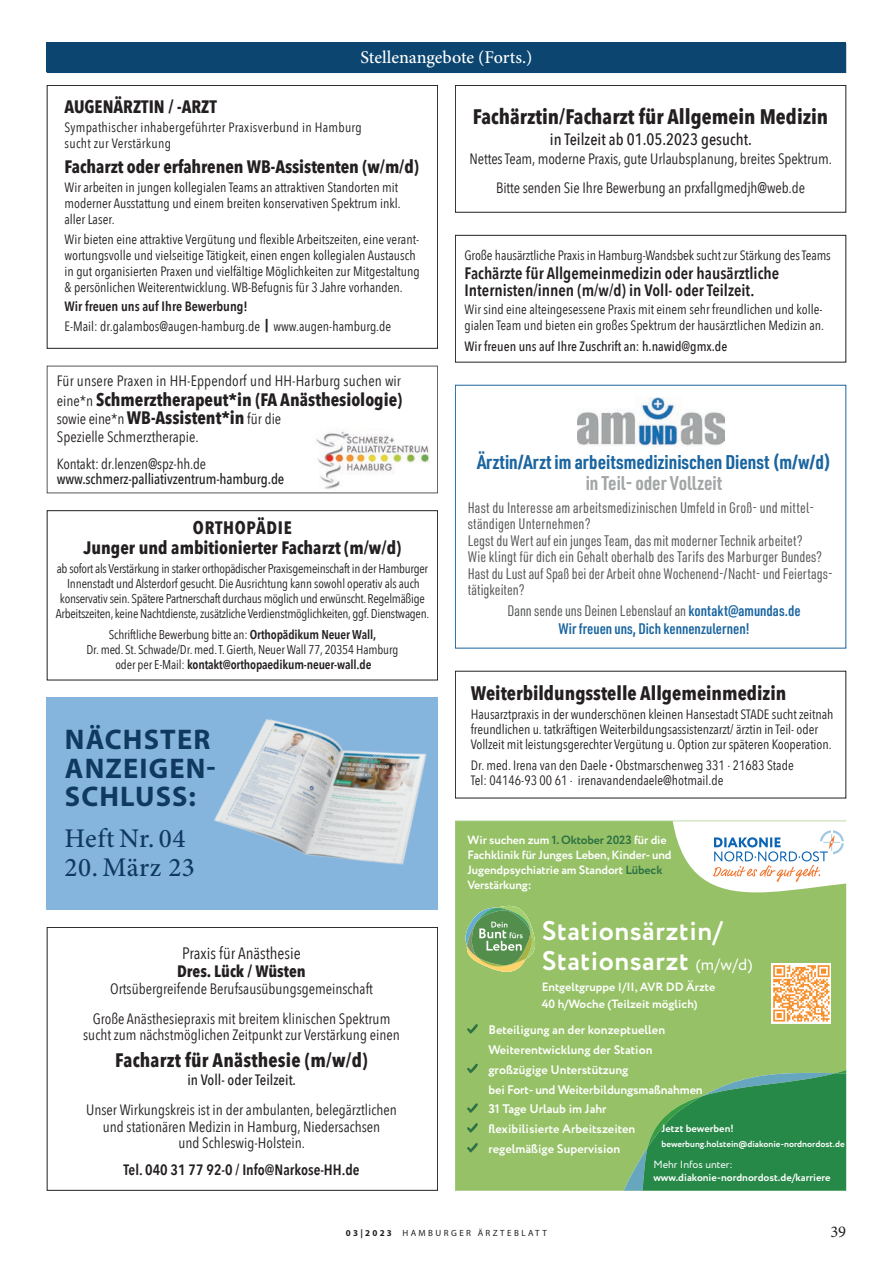
<style>
.page{position:relative;width:893px;height:1263px;background:#fff}
.page>*{position:absolute;margin:0;border:0;box-sizing:border-box;transform-origin:0 0}
.t1{font:700 28.5px/28.5px "Myriad Pro";letter-spacing:.04em;color:#10395f}
.t2{font:700 27px/30px "Circe";letter-spacing:.02em;color:#fff}
.t3{font:500 27px "Minion Pro";letter-spacing:.02em;color:#10395f}
.t4{font:700 21px "Avenir Next Condensed";color:#231f20}
.t5{font:700 19.5px/21px "URWDIN Cond";color:#1a65a0;text-align:center}
.t6{font:700 19.5px "Avenir Next Condensed";color:#231f20}
.t7{font:700 18px/19.5px "Avenir Next Condensed";color:#231f20;text-align:center}
.t8{font:500 18px "Minion Pro";letter-spacing:-.005em;color:#fff}
.t9{font:600 16.5px/16.5px "Avenir Next Condensed";color:#231f20}
.t10{font:16.5px/18px "Avenir Next Condensed";color:#231f20;text-align:center}
.t11{font:500 16.5px "Avenir Next Condensed";color:#231f20}
.t12{font:16.5px "Minion Pro";color:#231f20}
.t13{font:15px/30px "Avenir Next Condensed";color:#231f20;text-align:center}
.t14{font:15px/16.5px "URWDIN Cond";letter-spacing:.01em;color:#57585a}
.t15{font:600 15px/18px "URWDIN Cond";color:#1a65a0;text-align:center}
.t16{font:600 15px "Avenir Next Condensed";color:#231f20}
.t17{font:500 14.7px/15px "Avenir Next Condensed";letter-spacing:-.01em;color:#231f20}
.t18{font:13.5px/16.2px "Avenir Next Condensed";color:#231f20}
.t19{font:13.5px/16.2px "Avenir Next Condensed";letter-spacing:.02em;color:#231f20}
.t20{font:500 13.5px "Avenir Next Condensed";color:#231f20}
.t21{font:12.75px/15px "Avenir Next Condensed";letter-spacing:-.02em;color:#231f20;text-align:center}
.t22{font:700 12.45px/19.8px "Circe";color:#fff}
.t23{font:700 12px/15px "Circe";letter-spacing:-.01em;color:#fff}
.t24{font:700 10.5px/13.5px "Circe";color:#fff}
.t25{font:700 9px "Circe";color:#fff}
.t26{font:9px "Myriad Pro";letter-spacing:.27em;color:#231f20}
.s1{font-weight:600}
.s2{font-weight:700}
.s3{font-weight:400;font-size:15px}
.s4{font-weight:700;font-size:18px}
.s5{font-weight:400}
.s6{font-weight:500}
.s7{color:#a3a6a6}
.s8{font-weight:400;color:#57585a}
.s9{font-family:"Fira Sans";font-weight:500}
.s10{color:#2d7145}
.s11{font-weight:400;font-size:16.5px}
</style>
<div class="page">
<div style="left:47px;top:43px;width:799px;height:30px;background:#0b4570"></div>
<img style="left:577px;top:398px;width:147px;height:49px">
<div style="left:455px;top:235px;width:391px;height:127px;border:1px solid #231f20"></div>
<div style="left:455px;top:85px;width:391px;height:128px;border:1px solid #231f20"></div>
<div style="left:455px;top:821px;width:391px;height:370px;background:#96c166"></div>
<svg style="left:713px;top:830px;width:131px;height:52px"></svg>
<svg style="left:624px;top:1070px;width:222px;height:121px;background:#439754"></svg>
<svg style="left:467px;top:1024px;width:11px;height:9px"></svg>
<svg style="left:467px;top:1064px;width:11px;height:9px"></svg>
<svg style="left:467px;top:1103px;width:11px;height:10px"></svg>
<svg style="left:467px;top:1123px;width:11px;height:9px"></svg>
<svg style="left:467px;top:1143px;width:11px;height:9px"></svg>
<svg style="left:465px;top:901px;width:73px;height:77px;background:#86b169"></svg>
<img style="left:771px;top:963px;width:60px;height:60px">
<img style="left:316px;top:431px;width:114px;height:58px">
<div style="left:47px;top:927px;width:391px;height:264px;border:1px solid #231f20"></div>
<div style="left:47px;top:85px;width:391px;height:264px;border:1px solid #231f20"></div>
<div style="left:47px;top:510px;width:391px;height:170px;border:1px solid #231f20"></div>
<div style="left:47px;top:697px;width:391px;height:213px;background:#85b4dd"></div>
<img style="left:214px;top:719px;width:213px;height:146px">
<p class="t8" style="left:360px;top:45px;width:173px">Stellenangebote (Forts.)</p>
<p class="t7" style="left:65px;top:97px;width:154px">AUGENÄRZTIN / -ARZT</p>
<p class="t19" style="left:65px;top:118px;width:299px">Sympathischer inhabergeführter Praxisverbund in Hamburg sucht zur Verstärkung</p>
<p class="t7" style="left:65px;top:157px;width:356px">Facharzt oder erfahrenen WB-Assistenten (w/m/d)</p>
<p class="t18" style="left:65px;top:178px;width:338px">Wir arbeiten in jungen kollegialen Teams an attraktiven Standorten mit moderner Ausstattung und einem breiten konservativen Spektrum inkl. aller Laser.</p>
<p class="t18" style="left:65px;top:230px;width:357px">Wir bieten eine attraktive Vergütung und flexible Arbeitszeiten, eine verant&shy;wortungsvolle und vielseitige Tätigkeit, einen engen kollegialen Austausch in gut organisierten Praxen und vielfältige Möglichkeiten zur Mitgestaltung &amp; persönlichen Weiterentwicklung. WB-Befugnis für 3 Jahre vorhanden.</p>
<p class="t18" style="left:65px;top:296px;width:328px;line-height:19.2px"><span class="s1">Wir freuen uns auf Ihre Bewerbung!<br></span>E-Mail: dr.galambos@augen-hamburg.de <span class="s2">|</span> www.augen-hamburg.de</p>
<p class="t13" style="left:57px;top:365px;width:346px">Für unsere Praxen in HH-Eppendorf und HH-Harburg suchen wir</p>
<p class="t7" style="left:57px;top:389px;width:347px"><span class="s3">eine*n</span> Schmerztherapeut*in (FA Anästhesiologie)</p>
<p class="t13" style="left:57px;top:409px;width:226px;line-height:18px;text-align:left">sowie eine*n <span class="s4">WB-Assistent*in</span> für die<br>Spezielle Schmerztherapie.</p>
<p class="t17" style="left:57px;top:456px;width:229px"><span class="s5">Kontakt: dr.lenzen@spz-hh.de </span>www.schmerz-palliativzentrum-hamburg.de</p>
<p class="t7" style="left:84px;top:518px;width:319px">ORTHOPÄDIE<br>Junger und ambitionierter Facharzt (m/w/d)</p>
<p class="t21" style="left:56px;top:561px;width:375px">ab sofort als Verstärkung in starker orthopädischer Praxisgemeinschaft in der Hamburger Innenstadt und Alsterdorf gesucht. Die Ausrichtung kann sowohl operativ als auch konservativ sein. Spätere Partnerschaft durchaus möglich und erwünscht. Regelmäßige Arbeitszeiten, keine Nachtdienste, zusätzliche Verdienstmöglichkeiten, ggf. Dienstwagen.</p>
<p class="t21" style="left:86px;top:627px;width:313px">Schriftliche Bewerbung bitte an: <span class="s1">Orthopädikum Neuer Wall,<br></span>Dr. med. St. Schwade/Dr. med. T. Gierth, Neuer Wall 77, 20354 Hamburg oder per E-Mail: <span class="s1">kontakt@orthopaedikum-neuer-wall.de</span></p>
<p class="t1" style="left:65px;top:725px;width:152px">NÄCHSTER<br>ANZEIGEN-<br>SCHLUSS:</p>
<p class="t3" style="left:65px;top:820px;width:122px">Heft Nr. 04</p>
<p class="t3" style="left:65px;top:849px;width:132px">20. März 23</p>
<p class="t10" style="left:177px;top:943px;width:130px">Praxis für Anästhesie<br><span class="s2">Dres. Lück / Wüsten</span></p>
<p class="t13" style="left:93px;top:972px;width:299px">Ortsübergreifende Berufsausübungsgemeinschaft<br>Große Anästhesiepraxis mit breitem klinischen Spektrum</p>
<p class="t13" style="left:83px;top:1019px;width:318px">sucht zum nächstmöglichen Zeitpunkt zur Verstärkung einen</p>
<p class="t6" style="left:115px;top:1048px;width:254px">Facharzt für Anästhesie (m/w/d)</p>
<p class="t13" style="left:86px;top:1064px;width:312px"><span class="s6">in Voll- oder Teilzeit.<br></span>Unser Wirkungskreis ist in der ambulanten, belegärztlichen</p>
<p class="t13" style="left:103px;top:1117px;width:279px;line-height:16.5px">und stationären Medizin in Hamburg, Niedersachsen und Schleswig-Holstein.</p>
<p class="t16" style="left:123px;top:1157px;width:238px">Tel. 040 31 77 92-0 / Info@Narkose-HH.de</p>
<p class="t4" style="left:473px;top:103px;width:357px">Fachärztin/Facharzt für Allgemein Medizin</p>
<p class="t11" style="left:550px;top:129px;width:203px">in Teilzeit ab 01.05.2023 gesucht.</p>
<p class="t13" style="left:470px;top:144px;width:364px;line-height:28.5px">Nettes Team, moderne Praxis, gute Urlaubsplanung, breites Spektrum.<br>Bitte senden Sie Ihre Bewerbung an prxfallgmedjh@web.de</p>
<p class="t18" style="left:465px;top:246px;width:368px">Große hausärztliche Praxis in Hamburg-Wandsbek sucht zur Stärkung des Teams</p>
<p class="t9" style="left:465px;top:265px;width:316px">Fachärzte für Allgemeinmedizin oder hausärztliche<br>Internisten/innen (m/w/d) in Voll- oder Teilzeit.</p>
<p class="t18" style="left:465px;top:300px;width:361px">Wir sind eine alteingesessene Praxis mit einem sehr freundlichen und kolle&shy;gialen Team und bieten ein großes Spektrum der hausärztlichen Medizin an.</p>
<p class="t20" style="left:465px;top:338px;width:264px">Wir freuen uns auf Ihre Zuschrift an: h.nawid@gmx.de</p>
<p class="t5" style="left:477px;top:451px;width:355px">Ärztin/Arzt im arbeitsmedizinischen Dienst (m/w/d) <span class="s7">in Teil- oder Vollzeit</span></p>
<p class="t14" style="left:468px;top:499px;width:366px">Hast du Interesse am arbeitsmedizinischen Umfeld in Groß- und mittel&shy;ständigen Unternehmen?<br>Legst du Wert auf ein junges Team, das mit moderner Technik arbeitet?<br>Wie klingt für dich ein Gehalt oberhalb des Tarifs des Marburger Bundes?<br>Hast du Lust auf Spaß bei der Arbeit ohne Wochenend-/Nacht- und Feiertags&shy;tätigkeiten?</p>
<p class="t15" style="left:507px;top:601px;width:295px"><span class="s8">Dann sende uns Deinen Lebenslauf an</span> kontakt@amundas.de<br>Wir freuen uns, Dich kennenzulernen!</p>
<p class="t6" style="left:471px;top:681px;width:317px">Weiterbildungsstelle Allgemeinmedizin</p>
<p class="t18" style="left:471px;top:706px;width:364px;line-height:15px">Hausarztpraxis in der wunderschönen kleinen Hansestadt STADE sucht zeitnah freundlichen u. tatkräftigen Weiterbildungsassistenzarzt/ ärztin in Teil- oder<br>Vollzeit mit leistungsgerechter Vergütung u. Option zur späteren Kooperation.</p>
<p class="t18" style="left:471px;top:757px;width:324px;line-height:15px">Dr. med. Irena van den Daele <span class="s9">⋅</span> Obstmarschenweg 331 ⋅ 21683 Stade<br>Tel: 04146-93 00 61 ⋅ irenavandendaele@hotmail.de</p>
<p class="t23" style="left:467px;top:833px;width:206px">Wir suchen zum <span class="s10">1. Oktober 2023</span> für die<br>Fachklinik für Junges Leben, Kinder- und<br>Jugendpsychiatrie am Standort <span class="s10">Lübeck<br></span>Verstärkung:</p>
<p class="t2" style="left:542px;top:917px;width:212px">Stationsärztin/<br>Stationsarzt <span class="s11">(m/w/d)</span></p>
<p class="t23" style="left:542px;top:979px;width:175px;line-height:16.5px">Entgeltgruppe I/II, AVR DD Ärzte<br>40 h/Woche (Teilzeit möglich)</p>
<p class="t22" style="left:488px;top:1020px;width:216px">Beteiligung an der konzeptuellen<br>Weiterentwicklung der Station großzügige Unterstützung<br>bei Fort- und Weiterbildungsmaßnahmen<br>31 Tage Urlaub im Jahr<br>flexibilisierte Arbeitszeiten regelmäßige Supervision</p>
<p class="t24" style="left:661px;top:1122px;width:74px">Jetzt bewerben!</p>
<p class="t25" style="left:661px;top:1138px;width:185px">bewerbung.holstein@diakonie-nordnordost.de</p>
<p class="t24" style="left:653px;top:1158px;width:179px"><span class="s5">Mehr Infos unter: </span>www.diakonie-nordnordost.de/karriere</p>
<p class="t26" style="left:346px;top:1227px;width:203px"><span class="s2">03|2023</span> HAMBURGER ÄRZTEBLATT</p>
<p class="t12" style="left:830px;top:1220px;width:17px">39</p>
</div>
